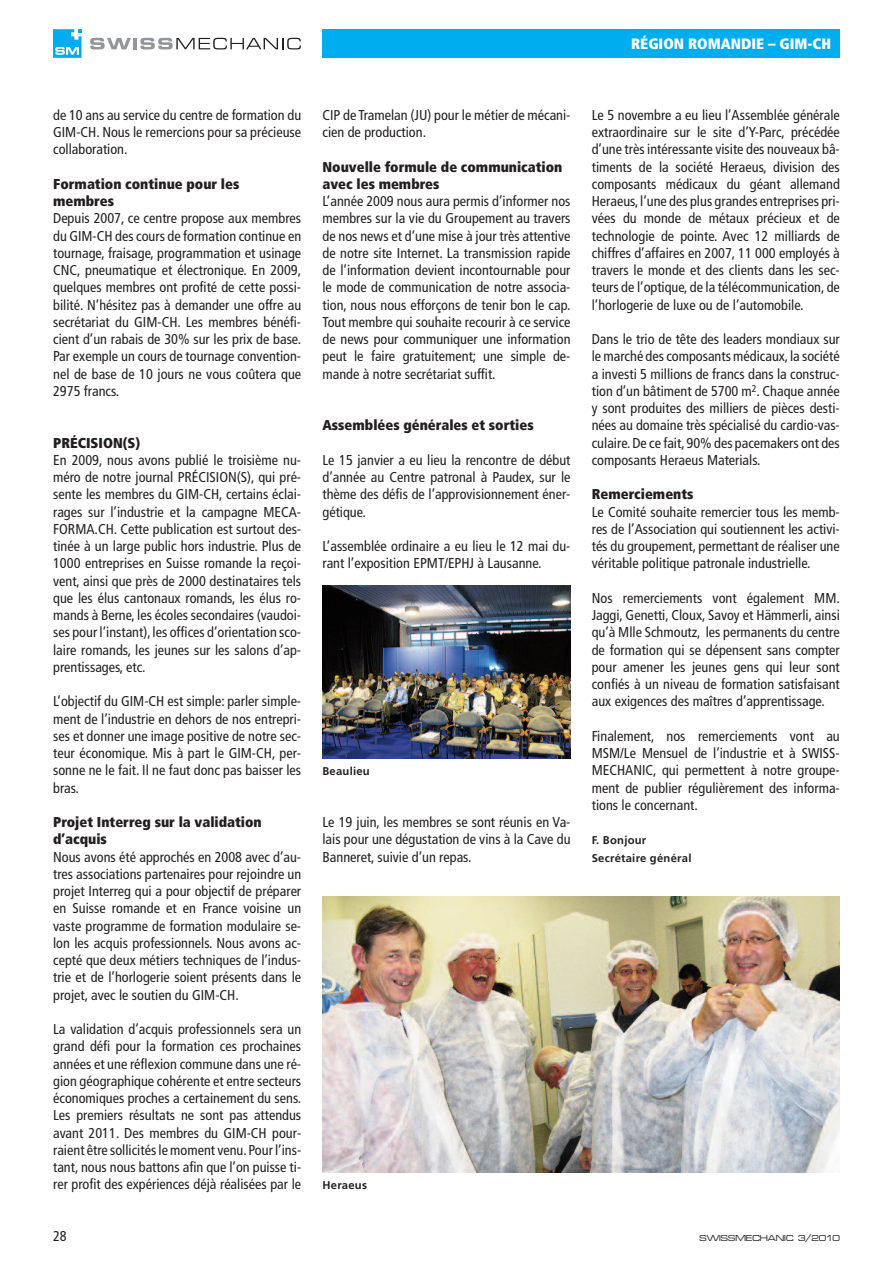
<style>
.page{position:relative;width:893px;height:1263px;background:#fff}
.page>*{position:absolute;margin:0;border:0;box-sizing:border-box;transform-origin:0 0}
.t1{font:900 condensed 15px "Frutiger";color:#fff}
.t2{font:condensed 14.25px/17.2px "Frutiger";color:#231f20;text-align:justify}
.t3{font:900 condensed 14.25px/17.2px "Frutiger";color:#231f20}
.t4{font:700 11.25px/17.2px "Frutiger";letter-spacing:.02em;color:#231f20}
.t5{font:9px "Microgramma D Medi Exte";color:#231f20}
</style>
<div class="page">
<div style="left:322px;top:29px;width:518px;height:28px;background:#00aeef"></div>
<svg style="left:90px;top:38px;width:41px;height:11px"></svg>
<hr style="left:133px;top:38px;width:4px;height:11px;background:#939598">
<svg style="left:140px;top:38px;width:161px;height:11px"></svg>
<svg style="left:53px;top:29px;width:29px;height:28px"></svg>
<img style="left:322px;top:586px;width:248px;height:172px">
<img style="left:322px;top:896px;width:518px;height:276px">
<p class="t1" style="left:631px;top:38px;width:201px">RÉGION ROMANDIE – GIM-CH</p>
<p class="t2" style="left:53px;top:107px;width:250px">de 10 ans au service du centre de formation du GIM-CH. Nous le remercions pour sa précieuse collaboration.</p>
<p class="t3" style="left:53px;top:176px;width:188px">Formation continue pour les membres</p>
<p class="t2" style="left:53px;top:211px;width:250px">Depuis 2007, ce centre propose aux membres du GIM-CH des cours de formation continue en tournage, fraisage, programmation et usinage CNC, pneumatique et électronique. En 2009, quelques membres ont profité de cette possi&shy;bilité. N’hésitez pas à demander une offre au secrétariat du GIM-CH. Les membres bénéfi&shy;cient d’un rabais de 30% sur les prix de base.<br>Par exemple un cours de tournage convention&shy;nel de base de 10 jours ne vous coûtera que 2975 francs.</p>
<p class="t3" style="left:53px;top:435px;width:89px">PRÉCISION(S)</p>
<p class="t2" style="left:53px;top:452px;width:250px">En 2009, nous avons publié le troisième nu&shy;méro de notre journal PRÉCISION(S), qui pré&shy;sente les membres du GIM-CH, certains éclai&shy;rages sur l’industrie et la campagne MECA-FORMA.CH. Cette publication est surtout des&shy;tinée à un large public hors industrie. Plus de 1000 entreprises en Suisse romande la reçoi&shy;vent, ainsi que près de 2000 destinataires tels que les élus cantonaux romands, les élus ro&shy;mands à Berne, les écoles secondaires (vaudoi&shy;ses pour l’instant), les offices d’orientation sco&shy;laire romands, les jeunes sur les salons d’ap&shy;prentissages, etc.</p>
<p class="t2" style="left:53px;top:694px;width:250px">L’objectif du GIM-CH est simple: parler simple&shy;ment de l’industrie en dehors de nos entrepri&shy;ses et donner une image positive de notre sec&shy;teur économique. Mis à part le GIM-CH, per&shy;sonne ne le fait. Il ne faut donc pas baisser les bras.</p>
<p class="t3" style="left:53px;top:815px;width:210px">Projet Interreg sur la validation d’acquis</p>
<p class="t2" style="left:53px;top:849px;width:250px">Nous avons été approchés en 2008 avec d’au&shy;tres associations partenaires pour rejoindre un projet Interreg qui a pour objectif de préparer en Suisse romande et en France voisine un vaste programme de formation modulaire se&shy;lon les acquis professionnels. Nous avons ac&shy;cepté que deux métiers techniques de l’indus&shy;trie et de l’horlogerie soient présents dans le projet, avec le soutien du GIM-CH.</p>
<p class="t2" style="left:53px;top:1022px;width:250px">La validation d’acquis professionnels sera un grand défi pour la formation ces prochaines années et une réflexion commune dans une ré&shy;gion géographique cohérente et entre secteurs économiques proches a certainement du sens.<br>Les premiers résultats ne sont pas attendus avant 2011. Des membres du GIM-CH pour&shy;raient être sollicités le moment venu. Pour l’ins&shy;tant, nous nous battons afin que l’on puisse ti&shy;rer profit des expériences déjà réalisées par le</p>
<p class="t2" style="left:322px;top:107px;width:250px">CIP de Tramelan (JU) pour le métier de mécani&shy;cien de production.</p>
<p class="t3" style="left:322px;top:159px;width:241px">Nouvelle formule de communication avec les membres</p>
<p class="t2" style="left:322px;top:194px;width:250px">L’année 2009 nous aura permis d’informer nos membres sur la vie du Groupement au travers de nos news et d’une mise à jour très attentive de notre site Internet. La transmission rapide de l’information devient incontournable pour le mode de communication de notre associa&shy;tion, nous nous efforçons de tenir bon le cap.<br>Tout membre qui souhaite recourir à ce service de news pour communiquer une information peut le faire gratuitement; une simple de&shy;mande à notre secrétariat suffit.</p>
<p class="t3" style="left:322px;top:418px;width:213px">Assemblées générales et sorties</p>
<p class="t2" style="left:322px;top:452px;width:250px">Le 15 janvier a eu lieu la rencontre de début d’année au Centre patronal à Paudex, sur le thème des défis de l’approvisionnement éner&shy;gétique.</p>
<p class="t2" style="left:322px;top:539px;width:250px">L’assemblée ordinaire a eu lieu le 12 mai du&shy;rant l’exposition EPMT/EPHJ à Lausanne.</p>
<p class="t4" style="left:322px;top:764px;width:49px">Beaulieu</p>
<p class="t2" style="left:322px;top:815px;width:250px">Le 19 juin, les membres se sont réunis en Va&shy;lais pour une dégustation de vins à la Cave du Banneret, suivie d’un repas.</p>
<p class="t2" style="left:592px;top:107px;width:250px">Le 5 novembre a eu lieu l’Assemblée générale extraordinaire sur le site d’Y-Parc, précédée d’une très intéressante visite des nouveaux bâ&shy;timents de la société Heraeus, division des composants médicaux du géant allemand Heraeus, l’une des plus grandes entreprises pri&shy;vées du monde de métaux précieux et de technologie de pointe. Avec 12 milliards de chiffres d’affaires en 2007, 11 000 employés à travers le monde et des clients dans les sec&shy;teurs de l’optique, de la télécommunication, de l’horlogerie de luxe ou de l’automobile.</p>
<p class="t2" style="left:592px;top:332px;width:250px">Dans le trio de tête des leaders mondiaux sur le marché des composants médicaux, la société a investi 5 millions de francs dans la construc&shy;tion d’un bâtiment de 5700 m<sup>2</sup>. Chaque année y sont produites des milliers de pièces desti&shy;nées au domaine très spécialisé du cardio-vas&shy;culaire.De ce fait, 90% des pacemakers ont des composants Heraeus Materials.</p>
<p class="t3" style="left:592px;top:487px;width:103px">Remerciements</p>
<p class="t2" style="left:592px;top:504px;width:250px">Le Comité souhaite remercier tous les memb&shy;res de l’Association qui soutiennent les activi&shy;tés du groupement, permettant de réaliser une véritable politique patronale industrielle.</p>
<p class="t2" style="left:592px;top:590px;width:250px">Nos remerciements vont également MM.<br>Jaggi, Genetti, Cloux, Savoy et Hämmerli, ainsi qu’à Mlle Schmoutz, les permanents du centre de formation qui se dépensent sans compter pour amener les jeunes gens qui leur sont confiés à un niveau de formation satisfaisant aux exigences des maîtres d’apprentissage.</p>
<p class="t2" style="left:592px;top:728px;width:250px">Finalement, nos remerciements vont au MSM/Le Mensuel de l’industrie et à SWISS-MECHANIC, qui permettent à notre groupe&shy;ment de publier régulièrement des informa&shy;tions le concernant.</p>
<p class="t4" style="left:592px;top:833px;width:101px">F. Bonjour<br>Secrétaire général</p>
<p class="t4" style="left:322px;top:1178px;width:46px">Heraeus</p>
<p class="t2" style="left:53px;top:1229px;width:15px">28</p>
<p class="t5" style="left:700px;top:1233px;width:142px">SWISSMECHANIC 3/2010</p>
</div>
